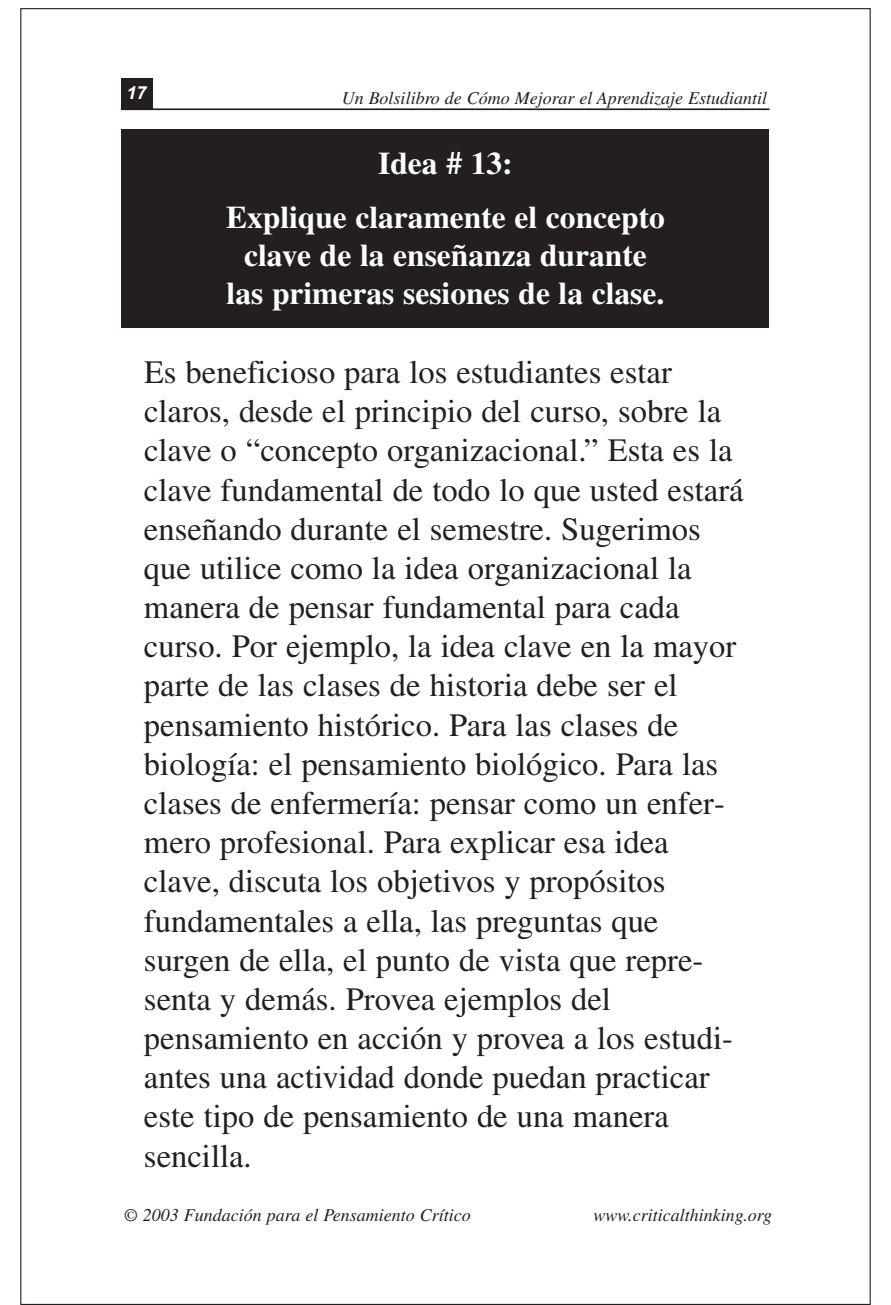
<style>
.page{position:relative;width:891px;height:1305px;background:#fff}
.page>*{position:absolute;margin:0;border:0;box-sizing:border-box;transform-origin:0 0}
.t1{font:32.62px/39.1px "Times";color:#231f20}
.t2{font:700 31.5px/54px "Times";color:#fff;text-align:center}
.t3{font:italic 18px "Times";color:#231f20}
.t4{font:italic 700 18px "Arial";color:#fff}
</style>
<div class="page">
<div style="left:122px;top:78px;width:31px;height:31px;background:#231f20"></div>
<hr style="left:122px;top:108px;width:648px;height:2px;background:#231f20">
<div style="left:122px;top:130px;width:648px;height:198px;background:#231f20"></div>
<p class="t4" style="left:127px;top:82px;width:22px">17</p>
<p class="t3" style="left:342px;top:91px;width:427px">Un Bolsilibro de Cómo Mejorar el Aprendizaje Estudiantil</p>
<p class="t2" style="left:226px;top:139px;width:440px">Idea # 13:<br>Explique claramente el concepto</p>
<p class="t2" style="left:227px;top:239px;width:439px;line-height:37.8px">clave de la enseñanza durante las primeras sesiones de la clase.</p>
<p class="t1" style="left:144px;top:355px;width:601px">Es beneficioso para los estudiantes estar claros, desde el principio del curso, sobre la clave o “concepto organizacional.” Esta es la clave fundamental de todo lo que usted estará enseñando durante el semestre. Sugerimos que utilice como la idea organizacional la manera de pensar fundamental para cada curso. Por ejemplo, la idea clave en la mayor parte de las clases de historia debe ser el pensamiento histórico. Para las clases de biología: el pensamiento biológico. Para las clases de enfermería: pensar como un enfer&shy;mero profesional. Para explicar esa idea clave, discuta los objetivos y propósitos fundamentales a ella, las preguntas que surgen de ella, el punto de vista que repre&shy;senta y demás. Provea ejemplos del pensamiento en acción y provea a los estudi&shy;antes una actividad donde puedan practicar este tipo de pensamiento de una manera sencilla.</p>
<p class="t3" style="left:124px;top:1208px;width:348px">© 2003 Fundación para el Pensamiento Crítico</p>
<p class="t3" style="left:594px;top:1208px;width:180px">www.criticalthinking.org</p>
</div>
